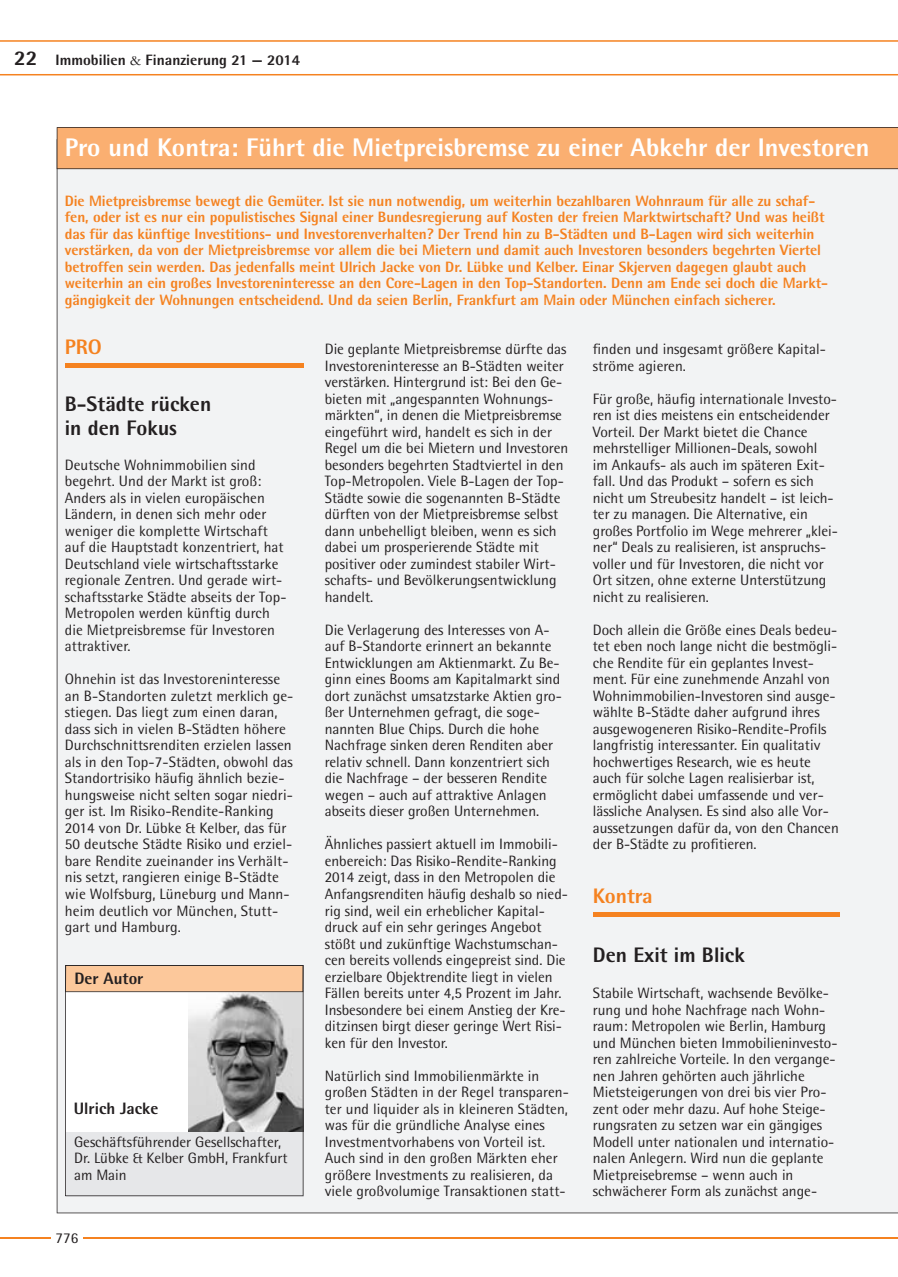
<style>
.page{position:relative;width:898px;height:1277px;background:#fff}
.page>*{position:absolute;margin:0;border:0;box-sizing:border-box;transform-origin:0 0}
.t1{font:800 25.5px "Rotis Semi Sans";color:#fff}
.t2{font:800 21px/24px "Rotis Semi Sans";color:#231f20}
.t3{font:800 21px "Rotis Semi Sans";color:#f58220}
.t4{font:800 16.5px "Rotis Semi Sans";color:#231f20}
.t5{font:15px/16.5px "Rotis Semi Sans";color:#231f20}
.t6{font:800 15px/16.5px "Rotis Semi Sans";letter-spacing:-.005em;color:#f58220}
.t7{font:800 15px "Rotis Semi Sans";color:#231f20}
.s1{font-size:21px}
.s2{font-family:"Garamond";font-weight:400}
</style>
<div class="page">
<hr style="left:0;top:1237px;width:897px;height:1px;background:#f58220">
<div style="left:57px;top:169px;width:840px;height:1044px;background:#f2f3f4"></div>
<svg style="left:0;top:40px;width:897px;height:35px"></svg>
<div style="left:51px;top:1222px;width:32px;height:31px;background:#fff"></div>
<hr style="left:65px;top:363px;width:238px;height:4px;background:#f58220">
<div style="left:592px;top:911px;width:247px;height:5px;background:#f58220"></div>
<div style="left:57px;top:127px;width:840px;height:42px;background:#faaf71"></div>
<svg style="left:65px;top:964px;width:238px;height:231px"></svg>
<p class="t7" style="left:14px;top:50px;width:287px"><span class="s1">22</span> Immobilien <span class="s2">&amp;</span> Finanzierung 21 — 2014</p>
<h1 class="t1" style="left:65px;top:131px;width:806px">Pro und Kontra: Führt die Mietpreisbremse zu einer Abkehr der Investoren</h1>
<p class="t6" style="left:65px;top:192px;width:764px">Die Mietpreisbremse bewegt die Gemüter. Ist sie nun notwendig, um weiterhin bezahlbaren Wohnraum für alle zu schaf&shy;fen, oder ist es nur ein populistisches Signal einer Bundesregierung auf Kosten der freien Marktwirtschaft? Und was heißt das für das künftige Investitions- und Investorenverhalten? Der Trend hin zu B-Städten und B-Lagen wird sich weiterhin verstärken, da von der Mietpreisbremse vor allem die bei Mietern und damit auch Investoren besonders begehrten Viertel betroffen sein werden. Das jedenfalls meint Ulrich Jacke von Dr. Lübke und Kelber. Einar Skjerven dagegen glaubt auch weiterhin an ein großes Investoreninteresse an den Core-Lagen in den Top-Standorten. Denn am Ende sei doch die Markt&shy;gängigkeit der Wohnungen entscheidend. Und da seien Berlin, Frankfurt am Main oder München einfach sicherer.</p>
<h2 class="t3" style="left:65px;top:334px;width:38px">PRO</h2>
<h2 class="t2" style="left:65px;top:391px;width:148px">B-Städte rücken in den Fokus</h2>
<p class="t5" style="left:65px;top:456px;width:223px">Deutsche Wohnimmobilien sind begehrt. Und der Markt ist groß:<br>Anders als in vielen europäischen Ländern, in denen sich mehr oder weniger die komplette Wirtschaft auf die Hauptstadt konzentriert, hat Deutschland viele wirtschaftsstarke regionale Zentren. Und gerade wirt&shy;schaftsstarke Städte abseits der Top-Metropolen werden künftig durch die Mietpreisbremse für Investoren attraktiver.</p>
<p class="t5" style="left:65px;top:671px;width:230px">Ohnehin ist das Investoreninteresse an B-Standorten zuletzt merklich ge&shy;stiegen. Das liegt zum einen daran, dass sich in vielen B-Städten höhere Durchschnittsrenditen erzielen lassen als in den Top-7-Städten, obwohl das Standortrisiko häufig ähnlich bezie&shy;hungsweise nicht selten sogar niedri&shy;ger ist. Im Risiko-Rendite-Ranking 2014 von Dr. Lübke &amp; Kelber, das für 50 deutsche Städte Risiko und erziel&shy;bare Rendite zueinander ins Verhält&shy;nis setzt, rangieren einige B-Städte wie Wolfsburg, Lüneburg und Mann&shy;heim deutlich vor München, Stutt&shy;gart und Hamburg.</p>
<p class="t4" style="left:74px;top:967px;width:70px">Der Autor</p>
<p class="t4" style="left:74px;top:1097px;width:86px">Ulrich Jacke</p>
<p class="t5" style="left:74px;top:1133px;width:215px">Geschäftsführender Gesellschafter,<br>Dr. Lübke &amp; Kelber GmbH, Frankfurt am Main</p>
<p class="t5" style="left:56px;top:1228px;width:24px">776</p>
<p class="t5" style="left:325px;top:341px;width:245px">Die geplante Mietpreisbremse dürfte das Investoreninteresse an B-Städten weiter verstärken. Hintergrund ist: Bei den Ge&shy;bieten mit „angespannten Wohnungs&shy;märkten“, in denen die Mietpreisbremse eingeführt wird, handelt es sich in der Regel um die bei Mietern und Investoren besonders begehrten Stadtviertel in den Top-Metropolen. Viele B-Lagen der Top-Städte sowie die sogenannten B-Städte dürften von der Mietpreisbremse selbst dann unbehelligt bleiben, wenn es sich dabei um prosperierende Städte mit positiver oder zumindest stabiler Wirt&shy;schafts- und Bevölkerungsentwicklung handelt.</p>
<p class="t5" style="left:325px;top:621px;width:238px">Die Verlagerung des Interesses von A&shy;auf B-Standorte erinnert an bekannte Entwicklungen am Aktienmarkt. Zu Be&shy;ginn eines Booms am Kapitalmarkt sind dort zunächst umsatzstarke Aktien gro&shy;ßer Unternehmen gefragt, die soge&shy;nannten Blue Chips. Durch die hohe Nachfrage sinken deren Renditen aber relativ schnell. Dann konzentriert sich die Nachfrage – der besseren Rendite wegen – auch auf attraktive Anlagen abseits dieser großen Unternehmen.</p>
<p class="t5" style="left:325px;top:836px;width:245px">Ähnliches passiert aktuell im Immobili&shy;enbereich: Das Risiko-Rendite-Ranking 2014 zeigt, dass in den Metropolen die Anfangsrenditen häufig deshalb so nied&shy;rig sind, weil ein erheblicher Kapital&shy;druck auf ein sehr geringes Angebot stößt und zukünftige Wachstumschan&shy;cen bereits vollends eingepreist sind. Die erzielbare Objektrendite liegt in vielen Fällen bereits unter 4,5 Prozent im Jahr.<br>Insbesondere bei einem Anstieg der Kre&shy;ditzinsen birgt dieser geringe Wert Risi&shy;ken für den Investor.</p>
<p class="t5" style="left:325px;top:1067px;width:245px">Natürlich sind Immobilienmärkte in großen Städten in der Regel transparen&shy;ter und liquider als in kleineren Städten, was für die gründliche Analyse eines Investmentvorhabens von Vorteil ist.<br>Auch sind in den großen Märkten eher größere Investments zu realisieren, da viele großvolumige Transaktionen statt-</p>
<p class="t5" style="left:592px;top:341px;width:234px">finden und insgesamt größere Kapital&shy;ströme agieren.</p>
<p class="t5" style="left:592px;top:390px;width:247px">Für große, häufig internationale Investo&shy;ren ist dies meistens ein entscheidender Vorteil. Der Markt bietet die Chance mehrstelliger Millionen-Deals, sowohl<br>im Ankaufs- als auch im späteren Exit&shy;fall. Und das Produkt – sofern es sich nicht um Streubesitz handelt – ist leich&shy;ter zu managen. Die Alternative, ein großes Portfolio im Wege mehrerer „klei&shy;ner“ Deals zu realisieren, ist anspruchs&shy;voller und für Investoren, die nicht vor Ort sitzen, ohne externe Unterstützung nicht zu realisieren.</p>
<p class="t5" style="left:592px;top:621px;width:247px">Doch allein die Größe eines Deals bedeu&shy;tet eben noch lange nicht die bestmögli&shy;che Rendite für ein geplantes Invest&shy;ment. Für eine zunehmende Anzahl von Wohnimmobilien-Investoren sind ausge&shy;wählte B-Städte daher aufgrund ihres ausgewogeneren Risiko-Rendite-Profils langfristig interessanter. Ein qualitativ hochwertiges Research, wie es heute auch für solche Lagen realisierbar ist, ermöglicht dabei umfassende und ver&shy;lässliche Analysen. Es sind also alle Vor&shy;aussetzungen dafür da, von den Chancen der B-Städte zu profitieren.</p>
<h2 class="t3" style="left:592px;top:883px;width:61px">Kontra</h2>
<h2 class="t2" style="left:592px;top:942px;width:153px">Den Exit im Blick</h2>
<p class="t5" style="left:592px;top:984px;width:246px">Stabile Wirtschaft, wachsende Bevölke&shy;rung und hohe Nachfrage nach Wohn&shy;raum: Metropolen wie Berlin, Hamburg und München bieten Immobilieninvesto&shy;ren zahlreiche Vorteile. In den vergange&shy;nen Jahren gehörten auch jährliche Mietsteigerungen von drei bis vier Pro&shy;zent oder mehr dazu. Auf hohe Steige&shy;rungsraten zu setzen war ein gängiges Modell unter nationalen und internatio&shy;nalen Anlegern. Wird nun die geplante Mietpreisebremse – wenn auch in schwächerer Form als zunächst ange-</p>
</div>
